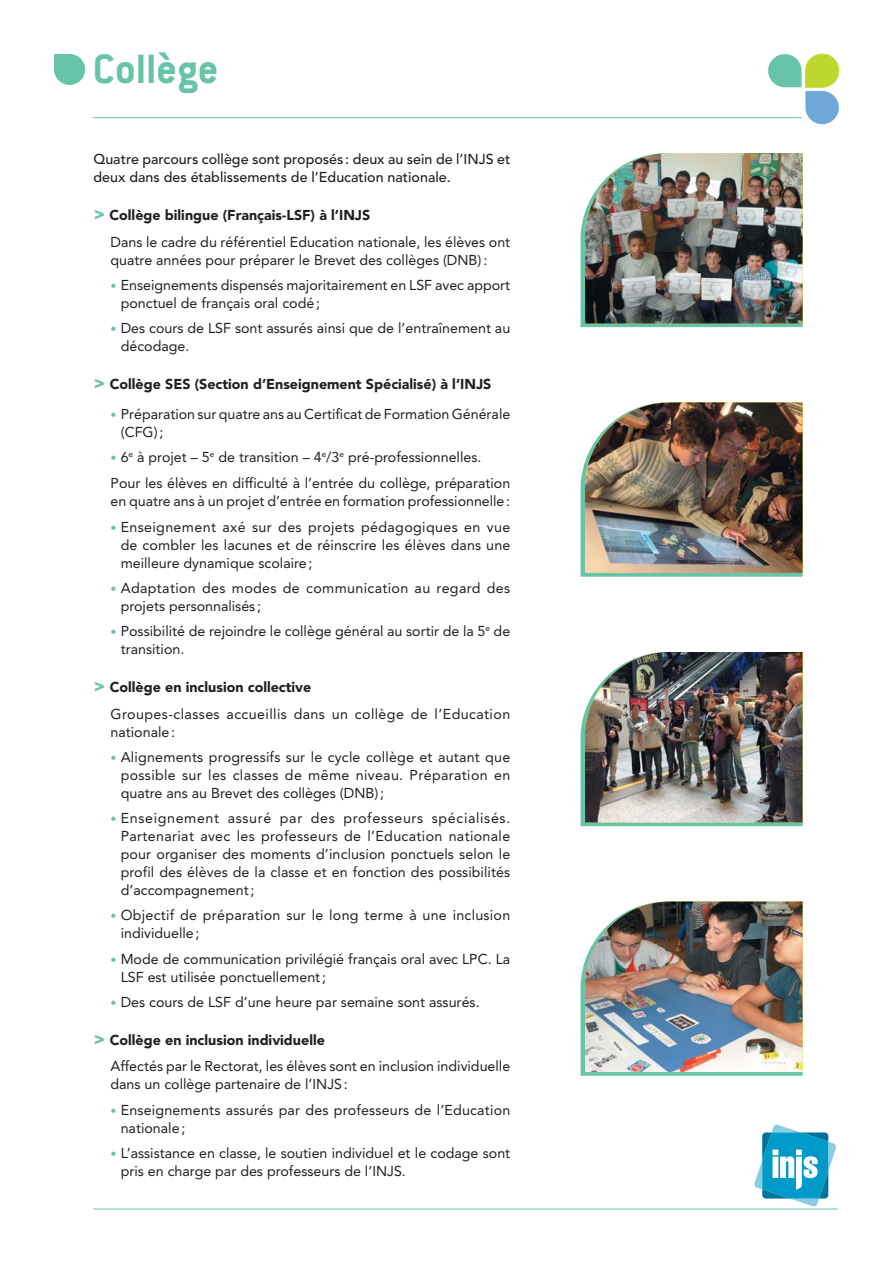
<style>
.page{position:relative;width:893px;height:1263px;background:#fff}
.page>*{position:absolute;margin:0;border:0;box-sizing:border-box;transform-origin:0 0}
.t1{font:700 45px "Conduit ITC";color:#68c4a8}
.t2{font:14.25px/18px "Avenir LT";color:#231f20}
.t3{font:500 14.25px/18px "Avenir LT";color:#231f20}
.t4{font:14.25px/26.5px "Avenir LT";letter-spacing:.03em;color:#231f20}
.t5{font:14.25px/18px "Avenir LT";letter-spacing:.025em;color:#231f20}
.t6{font:14.25px/18px "Avenir LT";letter-spacing:.02em;color:#231f20}
.t7{font:900 14.25px "Avenir LT";color:#231f20}
.s1{font-weight:900;font-size:18px;color:#68c4a8}
.s2{font-weight:900}
.s3{font-size:12px;color:#68c4a8}
.s4{font-size:18px;color:#68c4a8}
</style>
<div class="page">
<svg style="left:580px;top:212px;width:223px;height:115px"></svg>
<img style="left:585px;top:153px;width:218px;height:171px">
<svg style="left:580px;top:462px;width:223px;height:115px"></svg>
<img style="left:585px;top:402px;width:218px;height:171px">
<svg style="left:580px;top:712px;width:223px;height:114px"></svg>
<img style="left:585px;top:652px;width:218px;height:170px">
<svg style="left:580px;top:961px;width:223px;height:115px"></svg>
<img style="left:585px;top:901px;width:218px;height:171px">
<hr style="left:93px;top:117px;width:709px;height:1px;background:#68c4a8">
<svg style="left:54px;top:54px;width:31px;height:31px"></svg>
<hr style="left:94px;top:1208px;width:744px;height:1px;background:#68c4a8">
<svg style="left:754px;top:1125px;width:83px;height:81px"></svg>
<svg style="left:768px;top:54px;width:71px;height:70px"></svg>
<h1 class="t1" style="left:93px;top:50px;width:127px">Collège</h1>
<p class="t3" style="left:94px;top:151px;width:418px">Quatre parcours collège sont proposés : deux au sein de l’INJS et deux dans des établissements de l’Education nationale.</p>
<p class="t2" style="left:111px;top:203px;width:401px;line-height:26.5px;text-indent:-17px"><span class="s1">&gt;</span> <span class="s2">Collège bilingue (Français-LSF) à l’INJS<br></span>Dans le cadre du référentiel Education nationale, les élèves ont</p>
<p class="t2" style="left:111px;top:251px;width:378px">quatre années pour préparer le Brevet des collèges (DNB) :</p>
<p class="t2" style="left:121px;top:277px;width:391px;text-indent:-10px"><span class="s3">•</span> Enseignements dispensés majoritairement en LSF avec apport ponctuel de français oral codé ;</p>
<p class="t2" style="left:121px;top:320px;width:391px;text-indent:-10px"><span class="s3">•</span> Des cours de LSF sont assurés ainsi que de l’entraînement au décodage.</p>
<p class="t7" style="left:94px;top:377px;width:399px"><span class="s4">&gt;</span> Collège SES (Section d’Enseignement Spécialisé) à l’INJS</p>
<p class="t2" style="left:121px;top:405px;width:391px;text-indent:-10px"><span class="s3">•</span> Préparation sur quatre ans au Certificat de Formation Générale (CFG) ;</p>
<p class="t2" style="left:111px;top:444px;width:401px;line-height:26.5px"><span class="s3">•</span> 6<sup>e</sup> à projet – 5<sup>e</sup> de transition – 4<sup>e</sup>/3<sup>e</sup> pré-professionnelles.<br>Pour les élèves en difficulté à l’entrée du collège, préparation</p>
<p class="t2" style="left:111px;top:493px;width:401px">en quatre ans à un projet d’entrée en formation professionnelle :</p>
<p class="t2" style="left:121px;top:518px;width:391px;text-align:justify;text-indent:-10px"><span class="s3">•</span> Enseignement axé sur des projets pédagogiques en vue de combler les lacunes et de réinscrire les élèves dans une meilleure dynamique scolaire ;</p>
<p class="t5" style="left:121px;top:580px;width:391px;text-indent:-10px"><span class="s3">•</span> Adaptation des modes de communication au regard des projets personnalisés ;</p>
<p class="t2" style="left:121px;top:623px;width:391px;text-indent:-10px"><span class="s3">•</span> Possibilité de rejoindre le collège général au sortir de la 5<sup>e</sup> de transition.</p>
<p class="t4" style="left:111px;top:675px;width:401px;text-indent:-17px"><span class="s1">&gt;</span> <span class="s2">Collège en inclusion collective<br></span>Groupes-classes accueillis dans un collège de l’Education</p>
<p class="t2" style="left:111px;top:723px;width:66px">nationale :</p>
<p class="t2" style="left:121px;top:749px;width:391px;text-align:justify;text-indent:-10px"><span class="s3">•</span> Alignements progressifs sur le cycle collège et autant que possible sur les classes de même niveau. Préparation en quatre ans au Brevet des collèges (DNB) ;</p>
<p class="t2" style="left:121px;top:810px;width:391px;text-align:justify;text-indent:-10px"><span class="s3">•</span> Enseignement assuré par des professeurs spécialisés.<br>Partenariat avec les professeurs de l’Education nationale pour organiser des moments d’inclusion ponctuels selon le profil des élèves de la classe et en fonction des possibilités d’accompagnement ;</p>
<p class="t6" style="left:121px;top:907px;width:391px;text-indent:-10px"><span class="s3">•</span> Objectif de préparation sur le long terme à une inclusion individuelle ;</p>
<p class="t2" style="left:121px;top:950px;width:391px;text-indent:-10px"><span class="s3">•</span> Mode de communication privilégié français oral avec LPC. La<br>LSF est utilisée ponctuellement ;</p>
<p class="t2" style="left:111px;top:994px;width:371px"><span class="s3">•</span> Des cours de LSF d’une heure par semaine sont assurés.</p>
<p class="t2" style="left:111px;top:1027px;width:401px;line-height:26.5px;text-indent:-17px"><span class="s1">&gt;</span> <span class="s2">Collège en inclusion individuelle<br></span>Affectés par le Rectorat, les élèves sont en inclusion individuelle</p>
<p class="t2" style="left:111px;top:1076px;width:239px">dans un collège partenaire de l’INJS :</p>
<p class="t2" style="left:121px;top:1101px;width:391px;text-indent:-10px"><span class="s3">•</span> Enseignements assurés par des professeurs de l’Education nationale ;</p>
<p class="t2" style="left:121px;top:1145px;width:391px;text-indent:-10px"><span class="s3">•</span> L’assistance en classe, le soutien individuel et le codage sont pris en charge par des professeurs de l’INJS.</p>
</div>
